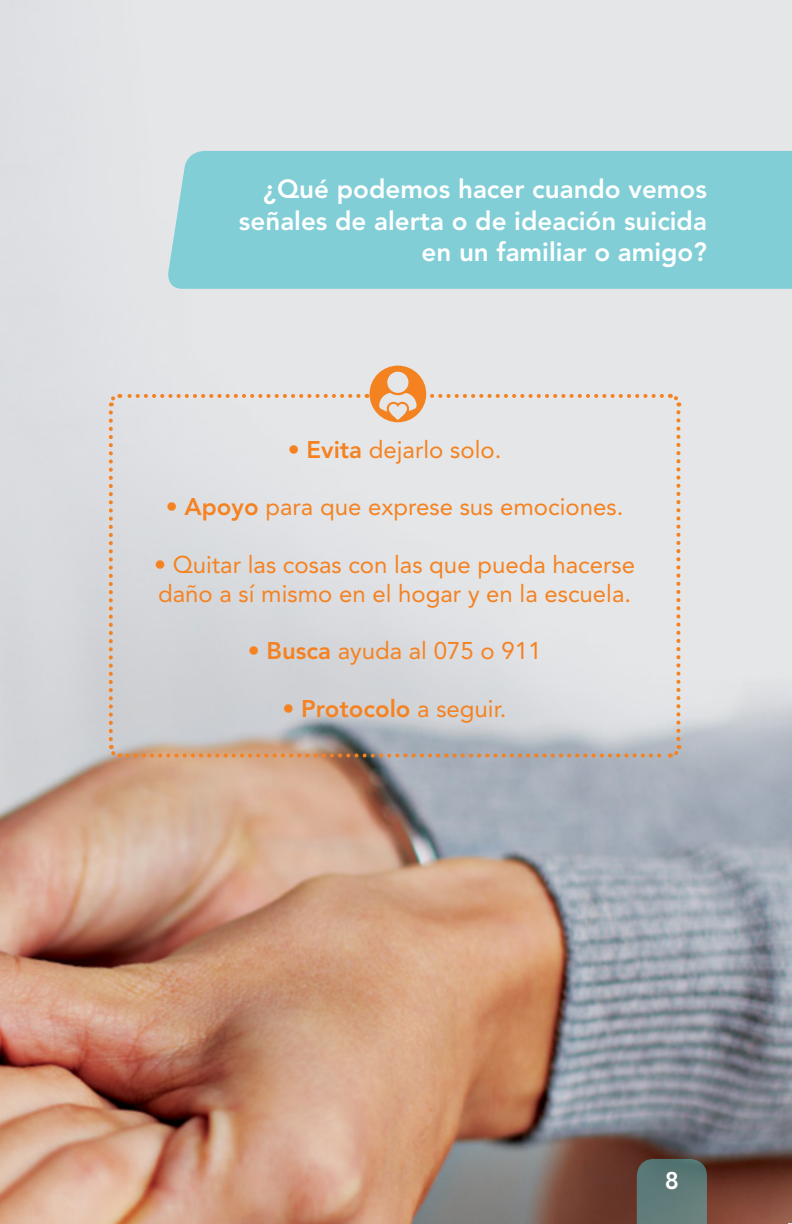
<style>
.page{position:relative;width:792px;height:1224px;background:#fff}
.page>*{position:absolute;margin:0;border:0;box-sizing:border-box;transform-origin:0 0}
.t1{font:800 26px/31.2px "Avenir LT Std";color:#fff;text-align:right}
.t2{font:24px/28.8px "Avenir LT Std";color:#f58220}
.t3{font:800 24px "Avenir LT Std";color:#fff}
.s1{font-weight:800}
</style>
<div class="page">
<img style="left:25px;top:0;width:767px;height:1224px">
<img style="left:0;top:0;width:25px;height:1224px">
<svg style="left:637px;top:1159px;width:70px;height:65px;background:#5d7875"></svg>
<svg style="left:106px;top:393px;width:253px;height:13px;background:#e5d8ce"></svg>
<svg style="left:108px;top:412px;width:13px;height:348px;background:#d8cbc2"></svg>
<svg style="left:127px;top:745px;width:556px;height:14px;background:#b8a292"></svg>
<svg style="left:668px;top:391px;width:14px;height:348px;background:#e5d9d0"></svg>
<div style="left:166px;top:151px;width:626px;height:138px;background:#81ced7"></div>
<svg style="left:367px;top:366px;width:295px;height:56px;background:#e6dad0"></svg>
<p class="t1" style="left:239px;top:174px;width:470px">¿Qué podemos hacer cuando vemos señales de alerta o de ideación suicida en un familiar o amigo?</p>
<p class="t2" style="left:288px;top:435px;width:215px">• <span class="s1">Evita</span> dejarlo solo.</p>
<p class="t2" style="left:166px;top:493px;width:459px">• <span class="s1">Apoyo</span> para que exprese sus emociones.</p>
<p class="t2" style="left:154px;top:550px;width:483px">• Quitar las cosas con las que pueda hacerse daño a sí mismo en el hogar y en la escuela.</p>
<p class="t2" style="left:248px;top:637px;width:295px">• <span class="s1">Busca</span> ayuda al 075 o 911</p>
<p class="t2" style="left:283px;top:694px;width:225px">• <span class="s1">Protocolo</span> a seguir.</p>
<p class="t3" style="left:665px;top:1167px;width:16px">8</p>
</div>
